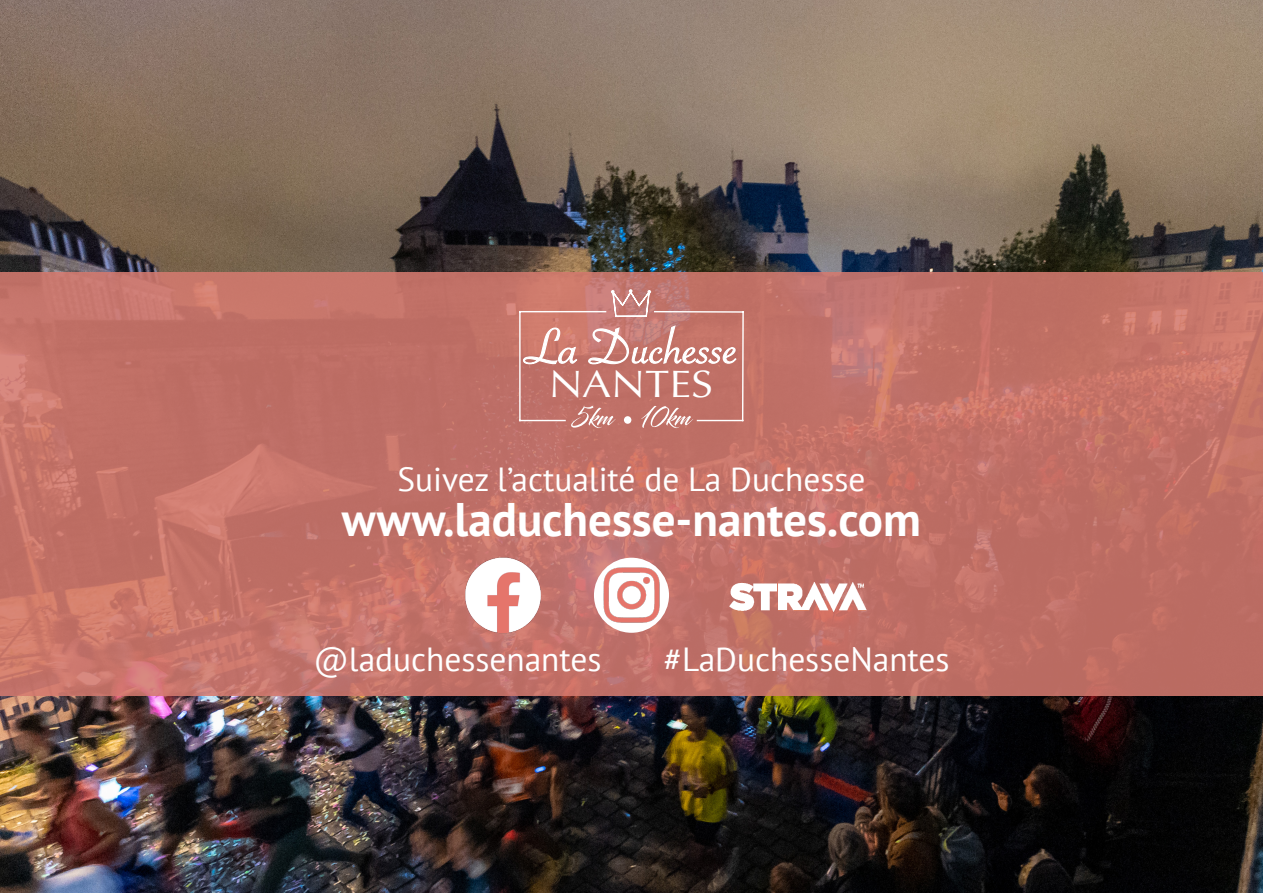
<style>
.page{position:relative;width:1263px;height:893px;background:#fff}
.page>*{position:absolute;margin:0;border:0;box-sizing:border-box;transform-origin:0 0}
.t1{font:53.25px "Savoye Let Plain";color:#fff;scale:1.13 1}
.t2{font:700 46.95px "PT Sans";color:#fff}
.t3{font:38.25px "Optima";color:#fff;scale:1.14 1}
.t4{font:33.3px "PT Sans";color:#fff}
</style>
<div class="page">
<img style="left:0;top:0;width:1263px;height:893px">
<svg style="left:0;top:272px;width:1263px;height:423px;background:#c27268"></svg>
<hr style="left:520px;top:311px;width:86px;height:1px;background:#fff">
<hr style="left:519px;top:312px;width:2px;height:108px;background:#fff">
<hr style="left:742px;top:312px;width:2px;height:108px;background:#fff">
<hr style="left:655px;top:311px;width:88px;height:2px;background:#fff">
<hr style="left:520px;top:420px;width:45px;height:1px;background:#fff">
<hr style="left:697px;top:420px;width:46px;height:1px;background:#fff">
<svg style="left:611px;top:289px;width:40px;height:40px;background:#cd8f8b"></svg>
<svg style="left:571px;top:406px;width:45px;height:22px"></svg>
<svg style="left:641px;top:406px;width:52px;height:22px"></svg>
<div style="left:624px;top:416px;width:7px;height:8px;background:#fff;border-radius:50%"></div>
<div style="left:594px;top:558px;width:75px;height:75px;background:#fff;border-radius:50%"></div>
<img style="left:597px;top:561px;width:69px;height:69px">
<img style="left:462px;top:557px;width:81px;height:78px">
<img style="left:720px;top:580px;width:155px;height:31px">
<h1 class="t1" style="left:524px;top:312px;width:191px">La Duchesse</h1>
<p class="t3" style="left:549px;top:362px;width:146px">NANTES</p>
<p class="t4" style="left:397px;top:458px;width:469px">Suivez l’actualité de La Duchesse</p>
<p class="t2" style="left:342px;top:489px;width:580px">www.laduchesse-nantes.com</p>
<p class="t4" style="left:313px;top:638px;width:290px">@laduchessenantes</p>
<p class="t4" style="left:664px;top:638px;width:287px">#LaDuchesseNantes</p>
</div>
